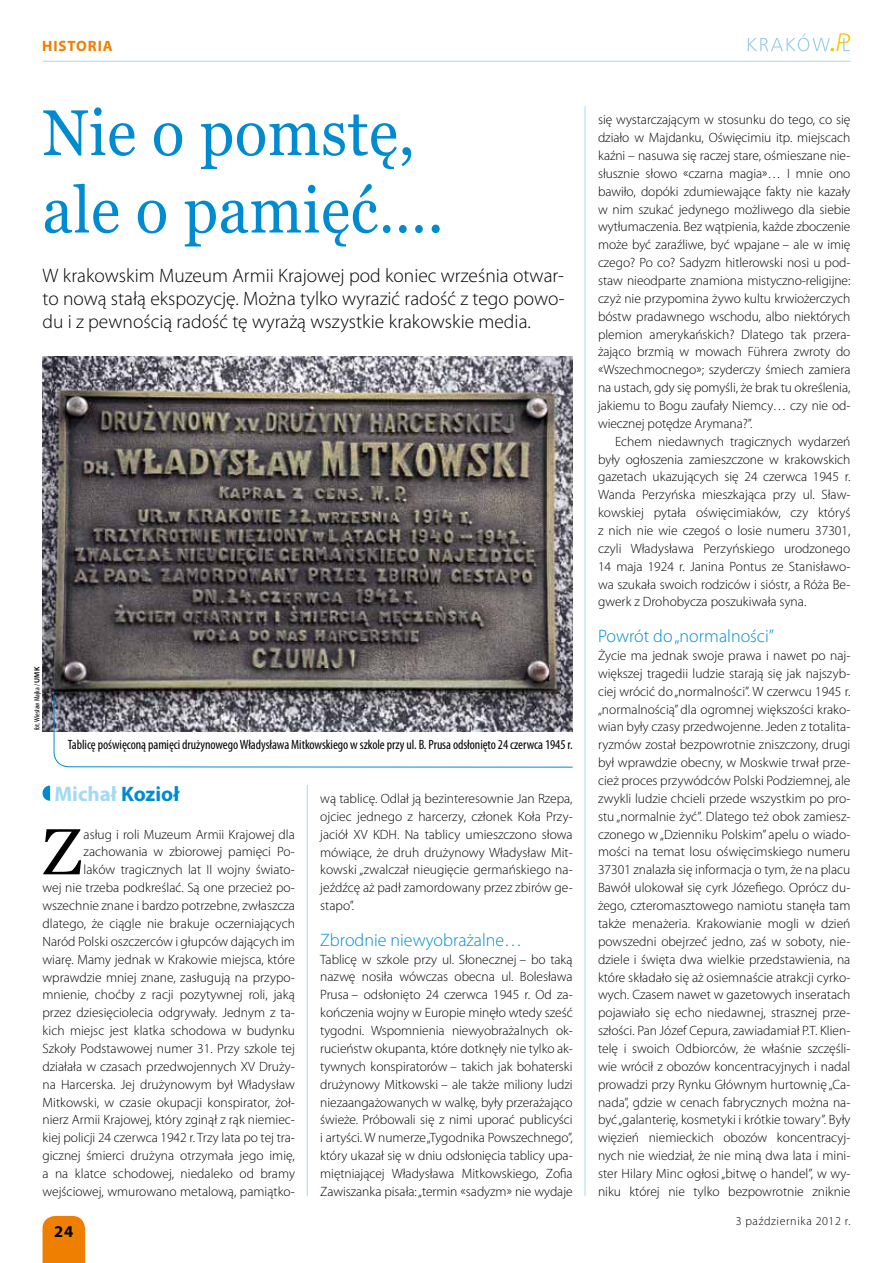
<style>
.page{position:relative;width:893px;height:1263px;background:#fff}
.page>*{position:absolute;margin:0;border:0;box-sizing:border-box;transform-origin:0 0}
.t1{font:65.1px "Georgia";color:#000}
.t2{font:64.5px/77.4px "Georgia";letter-spacing:.01em;color:#008bd0;scale:.93 1}
.t3{font:700 21px "Myriad Pro";color:#a2daf4}
.t4{font:300 19.5px/23.4px "Myriad Pro";color:#000;text-align:justify}
.t5{font:300 18px "Myriad Pro";color:#008bd0}
.t6{font:700 16.5px "Myriad Pro";color:#000}
.t7{font:700 15px "Myriad Pro";color:#ee7f00}
.t8{font:300 13.5px/17.9px "Myriad Pro";color:#000;text-align:justify}
.t9{font:condensed 13.5px "Myriad Pro";letter-spacing:-.005em;color:#000}
.t10{font:300 12px "Myriad Pro";letter-spacing:.05em;color:#000}
.t11{font:condensed 7.5px "Myriad Pro";color:#000}
.s1{font-weight:600;font-stretch:normal}
.s2{color:#008bd0}
</style>
<div class="page">
<div style="left:43px;top:1216px;width:42px;height:47px;background:#ee7f00"></div>
<hr style="left:43px;top:61px;width:807px;height:1px;background:#a2daf4">
<svg style="left:748px;top:33px;width:102px;height:19px"></svg>
<img style="left:43px;top:356px;width:530px;height:375px">
<hr style="left:585px;top:106px;width:1px;height:1090px;background:#a2daf4">
<hr style="left:307px;top:785px;width:1px;height:411px;background:#a2daf4">
<svg style="left:43px;top:785px;width:7px;height:16px"></svg>
<svg style="left:52px;top:694px;width:521px;height:74px"></svg>
<p class="t7" style="left:42px;top:36px;width:10px">historia</p>
<h2 class="t2" style="left:43px;top:96px;width:433px">Nie o pomstę, ale o pamięć….</h2>
<h3 class="t4" style="left:42px;top:263px;width:524px">W krakowskim Muzeum Armii Krajowej pod koniec września otwar&shy;to nową stałą ekspozycję. Można tylko wyrazić radość z tego powo&shy;du i z pewnością radość tę wyrażą wszystkie krakowskie media.</h3>
<p class="t11" style="left:32px;top:730px;width:65px;rotate:-90deg">fot. Wiesław Majka / <span class="s1">UMK</span></p>
<p class="t9" style="left:68px;top:737px;width:506px">Tablicę poświęconą pamięci drużynowego Władysława Mitkowskiego w szkole przy ul. B. Prusa odsłonięto 24 czerwca 1945 r.</p>
<h3 class="t3" style="left:54px;top:780px;width:126px">Michał <span class="s2">Kozioł</span></h3>
<h1 class="t1" style="left:43px;top:812px;width:41px">Z</h1>
<p class="t8" style="left:43px;top:825px;width:254px;text-align:right">asług i roli Muzeum Armii Krajowej dla zachowania w zbiorowej pamięci Po-<br>laków tragicznych lat II wojny świato-<br>wej nie trzeba podkreślać. Są one przecież po&shy;wszechnie znane i bardzo potrzebne, zwłaszcza dlatego, że ciągle nie brakuje oczerniających Naród Polski oszczerców i głupców dających im wiarę. Mamy jednak w Krakowie miejsca, które wprawdzie mniej znane, zasługują na przypo&shy;mnienie, choćby z racji pozytywnej roli, jaką przez dziesięciolecia odgrywały. Jednym z ta&shy;kich miejsc jest klatka schodowa w budynku Szkoły Podstawowej numer 31. Przy szkole tej działała w czasach przedwojennych XV Druży&shy;na Harcerska. Jej drużynowym był Władysław Mitkowski, w czasie okupacji konspirator, żoł&shy;nierz Armii Krajowej, który zginął z rąk niemiec&shy;kiej policji 24 czerwca 1942 r. Trzy lata po tej tra&shy;gicznej śmierci drużyna otrzymała jego imię, a na klatce schodowej, niedaleko od bramy wejściowej, wmurowano metalową, pamiątko-</p>
<p class="t6" style="left:54px;top:1221px;width:21px">24</p>
<p class="t8" style="left:320px;top:789px;width:254px">wą tablicę. Odlał ją bezinteresownie Jan Rzepa, ojciec jednego z harcerzy, członek Koła Przy&shy;jaciół XV KDH. Na tablicy umieszczono słowa mówiące, że druh drużynowy Władysław Mit&shy;kowski „zwalczał nieugięcie germańskiego na&shy;jeźdźcę aż padł zamordowany przez zbirów ge&shy;stapo”.</p>
<h3 class="t5" style="left:320px;top:929px;width:203px">Zbrodnie niewyobrażalne…</h3>
<p class="t8" style="left:320px;top:950px;width:254px">Tablicę w szkole przy ul. Słonecznej – bo taką nazwę nosiła wówczas obecna ul. Bolesława Prusa – odsłonięto 24 czerwca 1945 r. Od za&shy;kończenia wojny w Europie minęło wtedy sześć tygodni. Wspomnienia niewyobrażalnych ok&shy;rucieństw okupanta, które dotknęły nie tylko ak&shy;tywnych konspiratorów – takich jak bohaterski drużynowy Mitkowski – ale także miliony ludzi niezaangażowanych w walkę, były przerażająco świeże. Próbowali się z nimi uporać publicyści i artyści. W numerze „Tygodnika Powszechnego”, który ukazał się w dniu odsłonięcia tablicy upa&shy;miętniającej Władysława Mitkowskiego, Zofia Zawiszanka pisała: „termin «sadyzm» nie wydaje</p>
<p class="t8" style="left:598px;top:111px;width:254px">się wystarczającym w stosunku do tego, co się działo w Majdanku, Oświęcimiu itp. miejscach kaźni – nasuwa się raczej stare, ośmieszane nie&shy;słusznie słowo «czarna magia»… I mnie ono bawiło, dopóki zdumiewające fakty nie kazały w nim szukać jedynego możliwego dla siebie wytłumaczenia. Bez wątpienia, każde zboczenie może być zaraźliwe, być wpajane – ale w imię czego? Po co? Sadyzm hitlerowski nosi u pod&shy;staw nieodparte znamiona mistyczno-religijne: czyż nie przypomina żywo kultu krwiożerczych bóstw pradawnego wschodu, albo niektórych plemion amerykańskich? Dlatego tak przera&shy;żająco brzmią w mowach Führera zwroty do «Wszechmocnego»; szyderczy śmiech zamiera na ustach, gdy się pomyśli, że brak tu określenia, jakiemu to Bogu zaufały Niemcy… czy nie od&shy;wiecznej potędze Arymana?”.</p>
<p class="t8" style="left:598px;top:432px;width:254px;text-indent:17px">Echem niedawnych tragicznych wydarzeń były ogłoszenia zamieszczone w krakowskich gazetach ukazujących się 24 czerwca 1945 r.<br>Wanda Perzyńska mieszkająca przy ul. Sław&shy;kowskiej pytała oświęcimiaków, czy któryś z nich nie wie czegoś o losie numeru 37301, czyli Władysława Perzyńskiego urodzonego 14 maja 1924 r. Janina Pontus ze Stanisławo&shy;wa szukała swoich rodziców i sióstr, a Róża Be&shy;gwerk z Drohobycza poszukiwała syna.</p>
<h3 class="t5" style="left:598px;top:625px;width:178px">Powrót do „normalności”</h3>
<p class="t8" style="left:598px;top:646px;width:254px">Życie ma jednak swoje prawa i nawet po naj&shy;większej tragedii ludzie starają się jak najszyb&shy;ciej wrócić do „normalności”. W czerwcu 1945 r. „normalnością” dla ogromnej większości krako&shy;wian były czasy przedwojenne. Jeden z totalita&shy;ryzmów został bezpowrotnie zniszczony, drugi był wprawdzie obecny, w Moskwie trwał prze&shy;cież proces przywódców Polski Podziemnej, ale zwykli ludzie chcieli przede wszystkim po pro&shy;stu „normalnie żyć”. Dlatego też obok zamiesz&shy;czonego w „Dzienniku Polskim” apelu o wiado&shy;mości na temat losu oświęcimskiego numeru 37301 znalazła się informacja o tym, że na placu Bawół ulokował się cyrk Józefiego. Oprócz du&shy;żego, czteromasztowego namiotu stanęła tam także menażeria. Krakowianie mogli w dzień powszedni obejrzeć jedno, zaś w soboty, nie&shy;dziele i święta dwa wielkie przedstawienia, na które składało się aż osiemnaście atrakcji cyrko&shy;wych. Czasem nawet w gazetowych inseratach pojawiało się echo niedawnej, strasznej prze&shy;szłości. Pan Józef Cepura, zawiadamiał P.T. Klien&shy;telę i swoich Odbiorców, że właśnie szczęśli&shy;wie wrócił z obozów koncentracyjnych i nadal prowadzi przy Rynku Głównym hurtownię „Ca&shy;nada”, gdzie w cenach fabrycznych można na&shy;być „galanterię, kosmetyki i krótkie towary”. Były więzień niemieckich obozów koncentracyj&shy;nych nie wiedział, że nie miną dwa lata i mini&shy;ster Hilary Minc ogłosi „bitwę o handel”, w wy&shy;niku której nie tylko bezpowrotnie zniknie</p>
<p class="t10" style="left:736px;top:1213px;width:116px">3 października 2012 r.</p>
</div>
